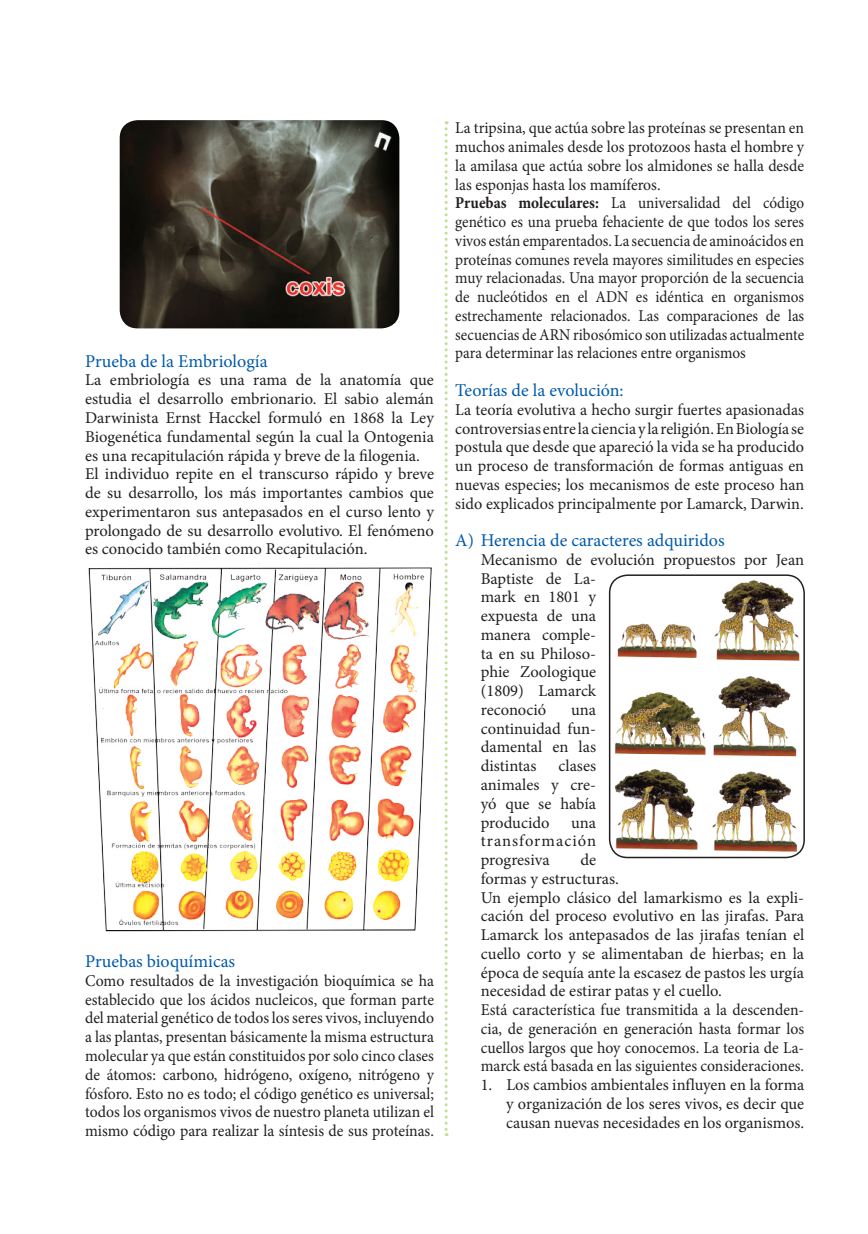
<style>
.page{position:relative;width:868px;height:1234px;background:#fff}
.page>*{position:absolute;margin:0;border:0;box-sizing:border-box;transform-origin:0 0}
.t1{font:18px "Minion Pro";color:#015aaa}
.t2{font:16.5px/18.8px "Minion Pro";color:#231f20;text-align:justify}
.t3{font:16.5px/18.8px "Minion Pro";color:#231f20;text-align:justify;scale:.95 1}
.s1{font-weight:700}
</style>
<div class="page">
<img style="left:120px;top:120px;width:279px;height:208px">
<img style="left:88px;top:563px;width:344px;height:369px">
<img style="left:610px;top:575px;width:194px;height:282px">
<div style="left:608px;top:574px;width:196px;height:284px;border:1px solid #231f20;border-radius:18px"></div>
<svg style="left:444px;top:121px;width:3px;height:1014px"></svg>
<p class="t1" style="left:85px;top:349px;width:184px">Prueba de la Embriología</p>
<p class="t2" style="left:85px;top:371px;width:350px;text-align:left">La embriología es una rama de la anatomía que estudia el desarrollo embrionario. El sabio alemán Darwinista Ernst Hacckel formuló en 1868 la Ley Biogenética fundamental según la cual la Ontogenia es una recapitulación rápida y breve de la filogenia.<br>El individuo repite en el transcurso rápido y breve de su desarrollo, los más importantes cambios que experimentaron sus antepasados en el curso lento y prolongado de su desarrollo evolutivo. El fenómeno es conocido también como Recapitulación.</p>
<p class="t1" style="left:85px;top:949px;width:151px">Pruebas bioquímicas</p>
<p class="t3" style="left:85px;top:971px;width:369px">Como resultados de la investigación bioquímica se ha establecido que los ácidos nucleicos, que forman parte del material genético de todos los seres vivos, incluyendo a las plantas, presentan básicamente la misma estructura molecular ya que están constituidos por solo cinco clases de átomos: carbono, hidrógeno, oxígeno, nitrógeno y fósforo. Esto no es todo; el código genético es universal; todos los organismos vivos de nuestro planeta utilizan el mismo código para realizar la síntesis de sus proteínas.</p>
<p class="t3" style="left:455px;top:119px;width:369px;text-align:left">La tripsina, que actúa sobre las proteínas se presentan en muchos animales desde los protozoos hasta el hombre y la amilasa que actúa sobre los almidones se halla desde las esponjas hasta los mamíferos.<br><span class="s1">Pruebas moleculares:</span> La universalidad del código genético es una prueba fehaciente de que todos los seres vivos están emparentados. La secuencia de aminoácidos en proteínas comunes revela mayores similitudes en especies muy relacionadas. Una mayor proporción de la secuencia de nucleótidos en el ADN es idéntica en organismos estrechamente relacionados. Las comparaciones de las secuencias de ARN ribosómico son utilizadas actualmente para determinar las relaciones entre organismos</p>
<p class="t1" style="left:455px;top:378px;width:170px">Teorías de la evolución:</p>
<p class="t2" style="left:455px;top:400px;width:350px">La teoría evolutiva a hecho surgir fuertes apasionadas controversias entre la ciencia y la religión. En Biología se postula que desde que apareció la vida se ha producido un proceso de transformación de formas antiguas en nuevas especies; los mecanismos de este proceso han sido explicados principalmente por Lamarck, Darwin.</p>
<p class="t1" style="left:455px;top:528px;width:271px">A) Herencia de caracteres adquiridos</p>
<p class="t2" style="left:480px;top:550px;width:325px;text-align:left">Mecanismo de evolución propuestos por Jean<br>Baptiste de La-<br>mark en 1801 y<br>expuesta de una<br>manera comple-<br>ta en su Philoso-<br>phie Zoologique<br>(1809) Lamarck<br>reconoció</p>
<p class="t2" style="left:480px;top:700px;width:117px;text-indent:90px">una continuidad fun&shy;damental en las distintas</p>
<p class="t2" style="left:480px;top:756px;width:117px;text-indent:78px">clases animales y cre&shy;yó que se había producido</p>
<p class="t2" style="left:480px;top:812px;width:117px;text-indent:90px">una transformación progresiva</p>
<p class="t2" style="left:480px;top:850px;width:325px;text-align:left;text-indent:100px">de<br>formas y estructuras.<br>Un ejemplo clásico del lamarkismo es la expli&shy;cación del proceso evolutivo en las jirafas. Para Lamarck los antepasados de las jirafas tenían el cuello corto y se alimentaban de hierbas; en la época de sequía ante la escasez de pastos les urgía necesidad de estirar patas y el cuello.<br>Está característica fue transmitida a la descenden&shy;cia, de generación en generación hasta formar los cuellos largos que hoy conocemos. La teoria de La&shy;marck está basada en las siguientes consideraciones.</p>
<p class="t2" style="left:506px;top:1075px;width:299px;text-indent:-26px">1. Los cambios ambientales influyen en la forma y organización de los seres vivos, es decir que causan nuevas necesidades en los organismos.</p>
</div>
